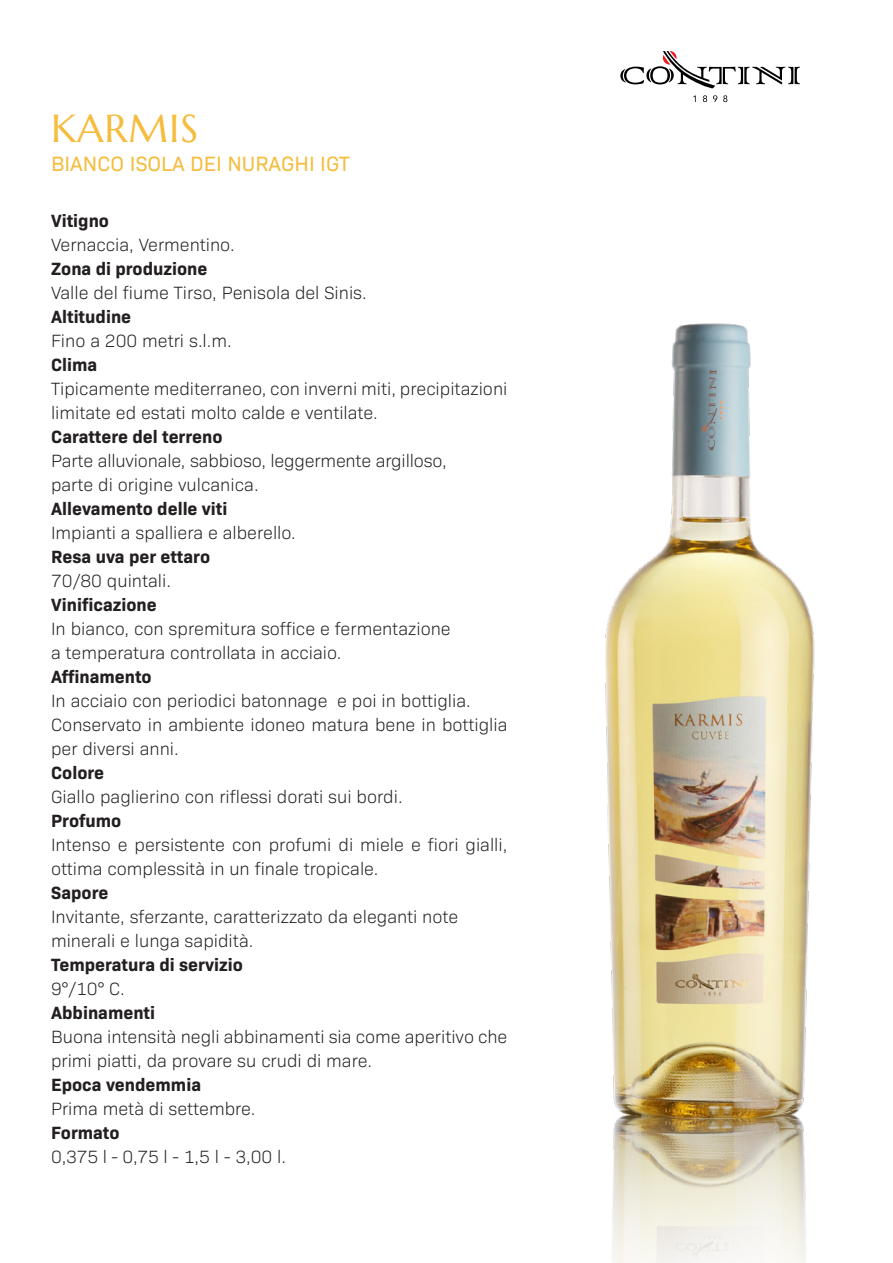
<style>
.page{position:relative;width:893px;height:1263px;background:#fff}
.page>*{position:absolute;margin:0;border:0;box-sizing:border-box;transform-origin:0 0}
.t1{font:39px "Marcellus";letter-spacing:.025em;color:#f5bc3d}
.t2{font:21px "Bio Sans";color:#f5bc3d}
.t3{font:300 18px/24px "Bio Sans";color:#231f20}
.t4{font:700 18px "Bio Sans";color:#231f20}
</style>
<div class="page">
<svg style="left:620px;top:51px;width:180px;height:37px"></svg>
<svg style="left:693px;top:95px;width:34px;height:7px"></svg>
<img style="left:605px;top:323px;width:210px;height:940px">
<p class="t1" style="left:51px;top:104px;width:149px">KARMIS</p>
<p class="t2" style="left:51px;top:149px;width:300px">BIANCO ISOLA DEI NURAGHI IGT</p>
<p class="t4" style="left:51px;top:207px;width:60px">Vitigno</p>
<p class="t3" style="left:51px;top:231px;width:185px">Vernaccia, Vermentino.</p>
<p class="t4" style="left:51px;top:255px;width:158px">Zona di produzione</p>
<p class="t3" style="left:51px;top:279px;width:317px">Valle del fiume Tirso, Penisola del Sinis.</p>
<p class="t4" style="left:51px;top:303px;width:82px">Altitudine</p>
<p class="t3" style="left:51px;top:327px;width:182px">Fino a 200 metri s.l.m.</p>
<p class="t4" style="left:51px;top:351px;width:48px">Clima</p>
<p class="t3" style="left:51px;top:375px;width:458px">Tipicamente mediterraneo, con inverni miti, precipitazioni limitate ed estati molto calde e ventilate.</p>
<p class="t4" style="left:51px;top:423px;width:173px">Carattere del terreno</p>
<p class="t3" style="left:51px;top:447px;width:397px">Parte alluvionale, sabbioso, leggermente argilloso,</p>
<p class="t3" style="left:51px;top:471px;width:209px">parte di origine vulcanica.</p>
<p class="t4" style="left:51px;top:495px;width:178px">Allevamento delle viti</p>
<p class="t3" style="left:51px;top:519px;width:246px">Impianti a spalliera e alberello.</p>
<p class="t4" style="left:51px;top:543px;width:161px">Resa uva per ettaro</p>
<p class="t3" style="left:51px;top:567px;width:122px">70/80 quintali.</p>
<p class="t4" style="left:51px;top:591px;width:107px">Vinificazione</p>
<p class="t3" style="left:51px;top:615px;width:401px">In bianco, con spremitura soffice e fermentazione</p>
<p class="t3" style="left:51px;top:639px;width:292px">a temperatura controllata in acciaio.</p>
<p class="t4" style="left:51px;top:663px;width:102px">Affinamento</p>
<p class="t3" style="left:51px;top:687px;width:421px">In acciaio con periodici batonnage e poi in bottiglia.</p>
<p class="t3" style="left:51px;top:711px;width:458px">Conservato in ambiente idoneo matura bene in bottiglia per diversi anni.</p>
<p class="t4" style="left:51px;top:759px;width:55px">Colore</p>
<p class="t3" style="left:51px;top:783px;width:353px">Giallo paglierino con riflessi dorati sui bordi.</p>
<p class="t4" style="left:51px;top:807px;width:72px">Profumo</p>
<p class="t3" style="left:51px;top:831px;width:458px">Intenso e persistente con profumi di miele e fiori gialli, ottima complessità in un finale tropicale.</p>
<p class="t4" style="left:51px;top:879px;width:59px">Sapore</p>
<p class="t3" style="left:51px;top:903px;width:409px">Invitante, sferzante, caratterizzato da eleganti note</p>
<p class="t3" style="left:51px;top:927px;width:204px">minerali e lunga sapidità.</p>
<p class="t4" style="left:51px;top:951px;width:193px">Temperatura di servizio</p>
<p class="t3" style="left:51px;top:975px;width:75px">9°/10° C.</p>
<p class="t4" style="left:51px;top:999px;width:106px">Abbinamenti</p>
<p class="t3" style="left:51px;top:1023px;width:458px">Buona intensità negli abbinamenti sia come aperitivo che primi piatti, da provare su crudi di mare.</p>
<p class="t4" style="left:51px;top:1071px;width:152px">Epoca vendemmia</p>
<p class="t3" style="left:51px;top:1095px;width:206px">Prima metà di settembre.</p>
<p class="t4" style="left:51px;top:1119px;width:70px">Formato</p>
<p class="t3" style="left:51px;top:1143px;width:237px">0,375 l - 0,75 l - 1,5 l - 3,00 l.</p>
</div>
